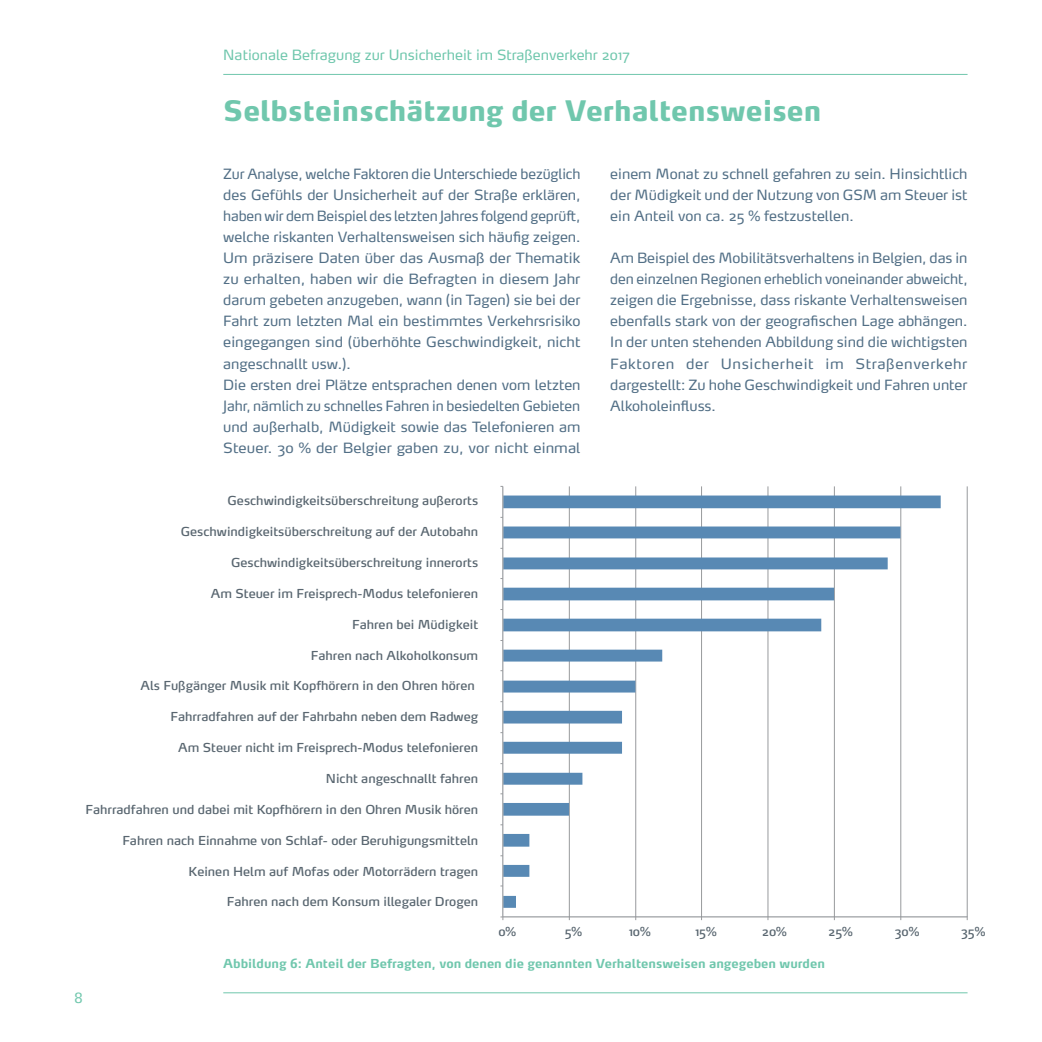
<style>
.page{position:relative;width:1042px;height:1042px;background:#fff}
.page>*{position:absolute;margin:0;border:0;box-sizing:border-box;transform-origin:0 0}
.t1{font:800 28px "Max OT";color:#70c7ad}
.t2{font:14px/21px "Max OT";color:#526f86;text-align:justify}
.t3{font:14px "Max OT";color:#70c7ad}
.t4{font:12.25px "Max OT";color:#596670}
.t5{font:700 12.25px "Max OT";color:#70c7ad}
</style>
<div class="page">
<hr style="left:223px;top:74px;width:744px;height:1px;background:#70c7ad">
<hr style="left:223px;top:992px;width:744px;height:1px;background:#70c7ad">
<hr style="left:569px;top:486px;width:1px;height:431px;background:#989a9d">
<hr style="left:635px;top:486px;width:1px;height:431px;background:#989a9d">
<hr style="left:701px;top:486px;width:1px;height:431px;background:#989a9d">
<hr style="left:767px;top:486px;width:1px;height:431px;background:#989a9d">
<hr style="left:834px;top:486px;width:1px;height:431px;background:#989a9d">
<hr style="left:900px;top:486px;width:1px;height:431px;background:#989a9d">
<hr style="left:967px;top:486px;width:1px;height:431px;background:#989a9d">
<svg style="left:503px;top:495px;width:437px;height:413px"></svg>
<hr style="left:503px;top:916px;width:464px;height:1px;background:#989a9d">
<hr style="left:502px;top:486px;width:1px;height:431px;background:#989a9d">
<p class="t3" style="left:223px;top:46px;width:408px">Nationale Befragung zur Unsicherheit im Straßenverkehr 2017</p>
<h1 class="t1" style="left:223px;top:92px;width:599px">Selbsteinschätzung der Verhaltensweisen</h1>
<p class="t2" style="left:223px;top:164px;width:359px;text-align:left">Zur Analyse, welche Faktoren die Unterschiede bezüglich des Gefühls der Unsicherheit auf der Straße erklären, haben wir dem Beispiel des letzten Jahres folgend geprüft, welche riskanten Verhaltensweisen sich häufig zeigen.<br>Um präzisere Daten über das Ausmaß der Thematik zu erhalten, haben wir die Befragten in diesem Jahr darum gebeten anzugeben, wann (in Tagen) sie bei der Fahrt zum letzten Mal ein bestimmtes Verkehrsrisiko eingegangen sind (überhöhte Geschwindigkeit, nicht angeschnallt usw.).<br>Die ersten drei Plätze entsprachen denen vom letzten Jahr, nämlich zu schnelles Fahren in besiedelten Gebieten und außerhalb, Müdigkeit sowie das Telefonieren am Steuer. 30 % der Belgier gaben zu, vor nicht einmal</p>
<p class="t2" style="left:610px;top:164px;width:359px">einem Monat zu schnell gefahren zu sein. Hinsichtlich der Müdigkeit und der Nutzung von GSM am Steuer ist ein Anteil von ca. 25 % festzustellen.</p>
<p class="t2" style="left:610px;top:248px;width:359px">Am Beispiel des Mobilitätsverhaltens in Belgien, das in den einzelnen Regionen erheblich voneinander abweicht, zeigen die Ergebnisse, dass riskante Verhaltensweisen ebenfalls stark von der geografischen Lage abhängen.<br>In der unten stehenden Abbildung sind die wichtigsten Faktoren der Unsicherheit im Straßenverkehr dargestellt: Zu hohe Geschwindigkeit und Fahren unter Alkoholeinfluss.</p>
<p class="t4" style="left:228px;top:493px;width:252px">Geschwindigkeitsüberschreitung außerorts</p>
<p class="t4" style="left:181px;top:523px;width:299px">Geschwindigkeitsüberschreitung auf der Autobahn</p>
<p class="t4" style="left:231px;top:554px;width:249px">Geschwindigkeitsüberschreitung innerorts</p>
<p class="t4" style="left:211px;top:585px;width:269px">Am Steuer im Freisprech-Modus telefonieren</p>
<p class="t4" style="left:352px;top:616px;width:128px">Fahren bei Müdigkeit</p>
<p class="t4" style="left:311px;top:647px;width:169px">Fahren nach Alkoholkonsum</p>
<p class="t4" style="left:141px;top:678px;width:336px">Als Fußgänger Musik mit Kopfhörern in den Ohren hören</p>
<p class="t4" style="left:170px;top:709px;width:309px">Fahrradfahren auf der Fahrbahn neben dem Radweg</p>
<p class="t4" style="left:178px;top:739px;width:301px">Am Steuer nicht im Freisprech-Modus telefonieren</p>
<p class="t4" style="left:326px;top:770px;width:154px">Nicht angeschnallt fahren</p>
<p class="t4" style="left:86px;top:801px;width:394px">Fahrradfahren und dabei mit Kopfhörern in den Ohren Musik hören</p>
<p class="t4" style="left:122px;top:832px;width:357px">Fahren nach Einnahme von Schlaf- oder Beruhigungsmitteln</p>
<p class="t4" style="left:189px;top:863px;width:291px">Keinen Helm auf Mofas oder Motorrädern tragen</p>
<p class="t4" style="left:227px;top:894px;width:253px">Fahren nach dem Konsum illegaler Drogen</p>
<p class="t4" style="left:498px;top:923px;width:19px">0%</p>
<p class="t4" style="left:565px;top:923px;width:19px">5%</p>
<p class="t4" style="left:629px;top:923px;width:23px">10%</p>
<p class="t4" style="left:695px;top:923px;width:23px">15%</p>
<p class="t4" style="left:762px;top:923px;width:26px">20%</p>
<p class="t4" style="left:828px;top:923px;width:26px">25%</p>
<p class="t4" style="left:894px;top:923px;width:26px">30%</p>
<p class="t4" style="left:961px;top:923px;width:26px">35%</p>
<p class="t3" style="left:74px;top:988px;width:10px">8</p>
<p class="t5" style="left:223px;top:955px;width:603px">Abbildung 6: Anteil der Befragten, von denen die genannten Verhaltensweisen angegeben wurden</p>
</div>
